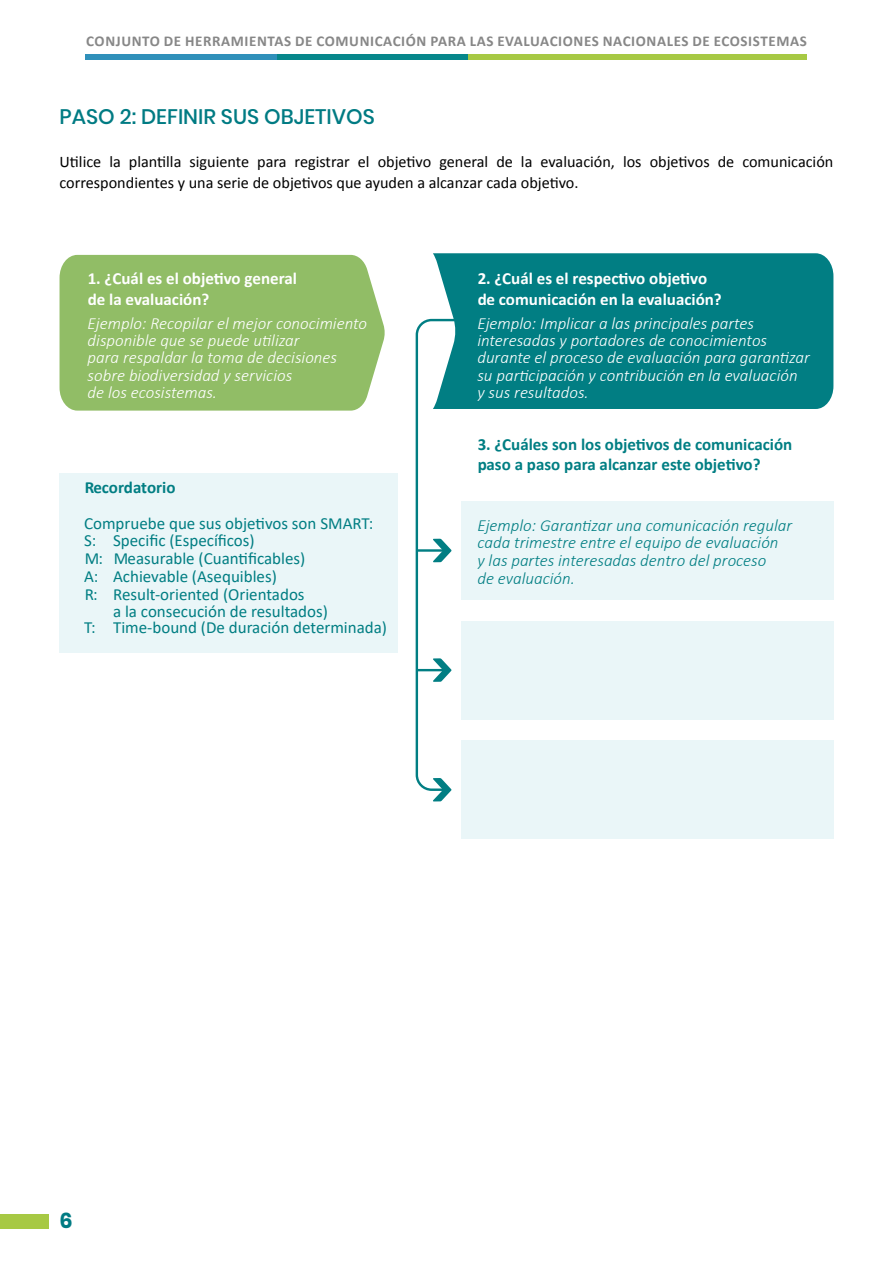
<style>
.page{position:relative;width:893px;height:1263px;background:#fff}
.page>*{position:absolute;margin:0;border:0;box-sizing:border-box;transform-origin:0 0}
.SUB_TITLE{font:500 21px "Poppins";color:#007b83}
.t1{font:700 21px "Poppins";color:#007b83}
.t2{font:italic 300 16.95px/17.4px "Calibri";color:#fff}
.t3{font:16.95px "Calibri";color:#017e83}
.t4{font:italic 300 16.95px/17.7px "Calibri";color:#017e83}
.t5{font:700 16.95px/20.4px "Calibri";color:#fff}
.t6{font:700 16.95px/19.4px "Calibri";color:#017e83}
.BODY{font:16.2px/21.6px "Calibri";color:#000}
.t7{font:700 15px "Calibri";letter-spacing:.04em;color:#878787}
</style>
<div class="page">
<div style="left:0;top:1214px;width:49px;height:14px;background:#a7c944"></div>
<div style="left:86px;top:55px;width:191px;height:5px;background:#3090ba"></div>
<div style="left:277px;top:55px;width:191px;height:5px;background:#06878b"></div>
<div style="left:468px;top:55px;width:339px;height:5px;background:#a7c944"></div>
<div style="left:461px;top:501px;width:372px;height:98px;background:#eaf6f8"></div>
<div style="left:461px;top:621px;width:372px;height:98px;background:#eaf6f8"></div>
<div style="left:461px;top:741px;width:372px;height:98px;background:#eaf6f8"></div>
<div style="left:60px;top:473px;width:338px;height:180px;background:#eaf6f8"></div>
<div style="left:60px;top:255px;width:325px;height:156px;background:#91bd66"></div>
<div style="left:433px;top:253px;width:400px;height:156px;background:#017e83"></div>
<svg style="left:415px;top:318px;width:49px;height:483px"></svg>
<hr style="left:417px;top:669px;width:28px;height:2px;background:#017e83">
<hr style="left:417px;top:549px;width:28px;height:3px;background:#017e83">
<p class="t7" style="left:86px;top:31px;width:722px">CONJUNTO DE HERRAMIENTAS DE COMUNICACIÓN PARA LAS EVALUACIONES NACIONALES DE ECOSISTEMAS</p>
<p class="SUB_TITLE" style="left:60px;top:104px;width:317px">PASO 2: DEFINIR SUS OBJETIVOS</p>
<p class="BODY" style="left:60px;top:150px;width:775px">Utilice la plantilla siguiente para registrar el objetivo general de la evaluación, los objetivos de comunicación correspondientes y una serie de objetivos que ayuden a alcanzar cada objetivo.</p>
<p class="t5" style="left:88px;top:268px;width:211px">1. ¿Cuál es el objetivo general de la evaluación?</p>
<p class="t2" style="left:88px;top:314px;width:281px">Ejemplo: Recopilar el mejor conocimiento disponible que se puede utilizar<br>para respaldar la toma de decisiones sobre biodiversidad y servicios<br>de los ecosistemas.</p>
<p class="t6" style="left:84px;top:478px;width:93px">Recordatorio</p>
<p class="t3" style="left:84px;top:511px;width:291px">Compruebe que sus objetivos son SMART:</p>
<p class="t3" style="left:84px;top:529px;width:172px">S: Specific (Específicos)</p>
<p class="t3" style="left:84px;top:547px;width:223px">M: Measurable (Cuantificables)</p>
<p class="t3" style="left:84px;top:564px;width:194px">A: Achievable (Asequibles)</p>
<p class="t3" style="left:84px;top:582px;width:222px">R: Result-oriented (Orientados</p>
<p class="t3" style="left:113px;top:600px;width:216px">a la consecución de resultados)</p>
<p class="t3" style="left:84px;top:616px;width:305px">T: Time-bound (De duración determinada)</p>
<p class="t5" style="left:477px;top:268px;width:246px">2. ¿Cuál es el respectivo objetivo de comunicación en la evaluación?</p>
<p class="t2" style="left:477px;top:314px;width:334px">Ejemplo: Implicar a las principales partes interesadas y portadores de conocimientos durante el proceso de evaluación para garantizar su participación y contribución en la evaluación<br>y sus resultados.</p>
<p class="t6" style="left:477px;top:435px;width:316px">3. ¿Cuáles son los objetivos de comunicación paso a paso para alcanzar este objetivo?</p>
<p class="t4" style="left:477px;top:516px;width:316px">Ejemplo: Garantizar una comunicación regular cada trimestre entre el equipo de evaluación<br>y las partes interesadas dentro del proceso<br>de evaluación.</p>
<p class="t1" style="left:59px;top:1209px;width:15px">6</p>
</div>
